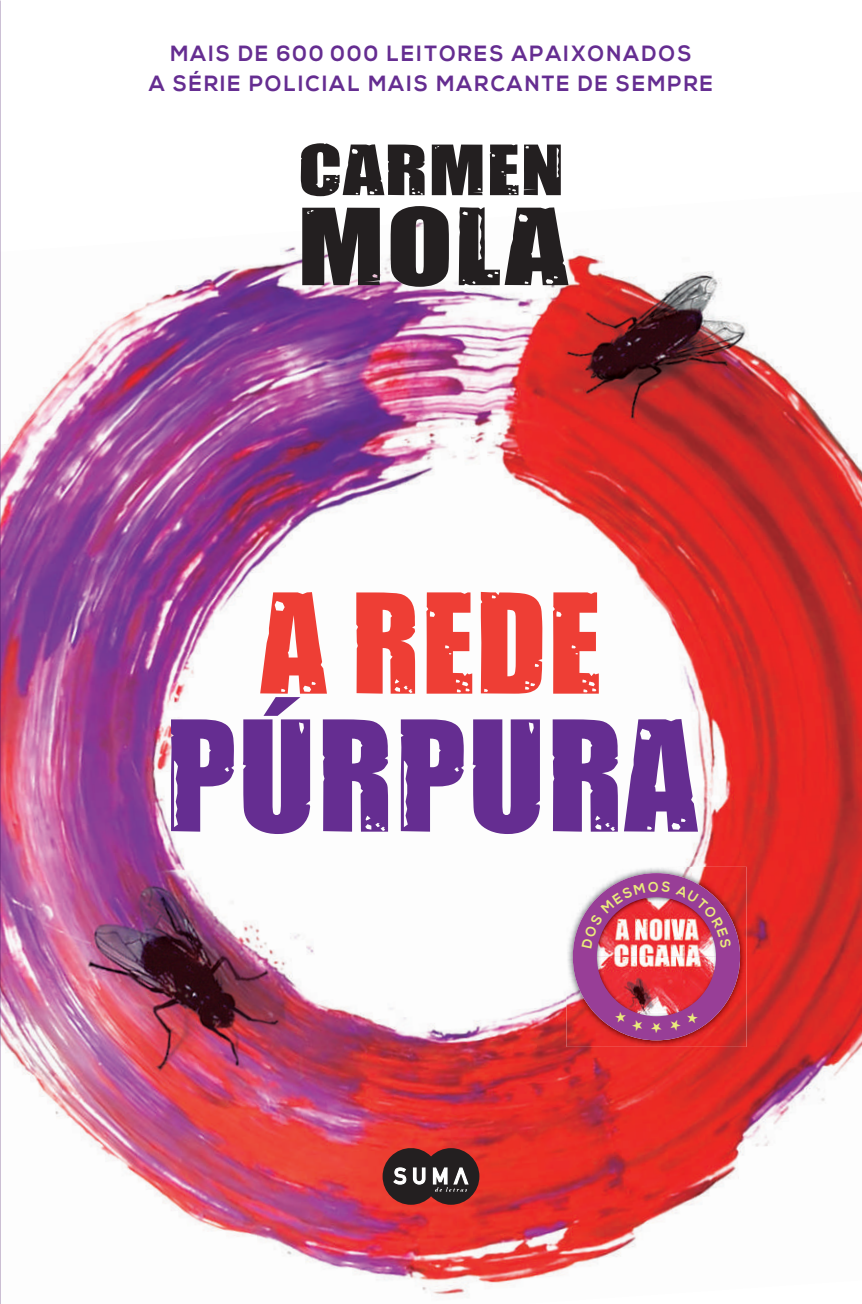
<style>
.page{position:relative;width:862px;height:1304px;background:#fff}
.page>*{position:absolute;margin:0;border:0;box-sizing:border-box;transform-origin:0 0}
.t1{font:142px "Impacted";letter-spacing:.01em;color:#652d91}
.t2{font:128px "Impacted";color:#ee3e35}
.t3{font:98px "Impacted";color:#231f20;scale:1.25 1}
.t4{font:64px "Impacted";letter-spacing:.01em;color:#231f20;scale:1.25 1}
.t5{font:700 22px/30px "Nexa";letter-spacing:.1em;color:#652d91;text-align:center;scale:.95 1}
</style>
<div class="page">
<img style="left:0;top:192px;width:862px;height:1112px">
<svg style="left:382px;top:1145px;width:97px;height:60px;background:#633a39"></svg>
<img style="left:566px;top:867px;width:180px;height:180px">
<div style="left:573px;top:873px;width:167px;height:167px;background:#983e97;border-radius:50%"></div>
<img style="left:597px;top:948px;width:119px;height:68px">
<svg style="left:613px;top:1011px;width:31px;height:21px"></svg>
<svg style="left:669px;top:1011px;width:31px;height:21px"></svg>
<svg style="left:582px;top:881px;width:149px;height:67px"></svg>
<p class="t5" style="left:149px;top:39px;width:595px">MAIS DE 600 000 LEITORES APAIXONADOS<br>A SÉRIE POLICIAL MAIS MARCANTE DE SEMPRE</p>
<h3 class="t4" style="left:298px;top:120px;width:214px">CARMEN</h3>
<h3 class="t3" style="left:297px;top:171px;width:218px">MOLA</h3>
<h2 class="t2" style="left:261px;top:544px;width:342px">A REDE</h2>
<h1 class="t1" style="left:165px;top:666px;width:533px">PÚRPURA</h1>
</div>
